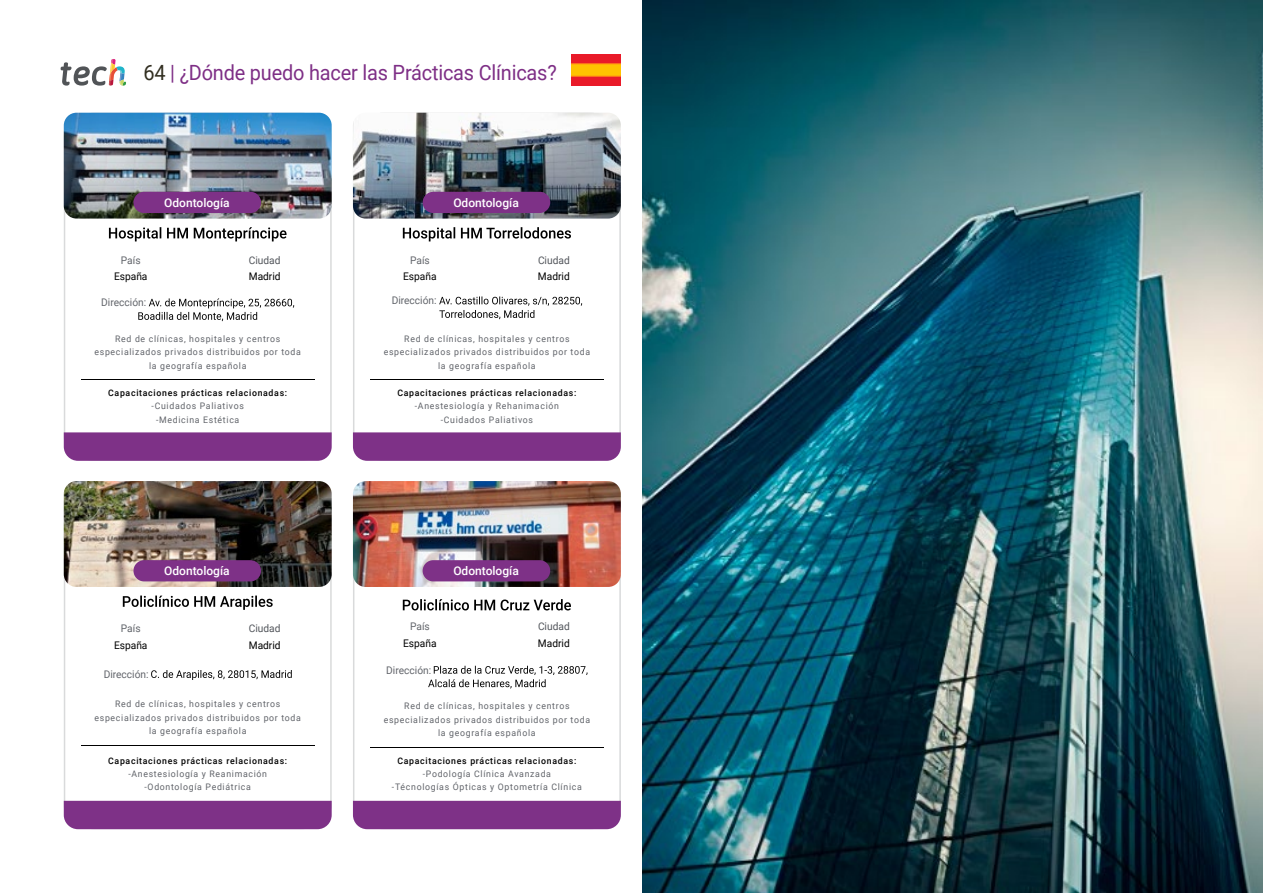
<style>
.page{position:relative;width:1263px;height:893px;background:#fff}
.page>*{position:absolute;margin:0;border:0;box-sizing:border-box;transform-origin:0 0}
.t1{font:21px "Roboto";letter-spacing:-.01em;color:#7e2f86;scale:.95 1}
.t2{font:500 12px "Roboto";color:#fff}
.t3{font:10.5px "Roboto";color:#61646a}
.t4{font:10.5px "Roboto";color:#000}
.t5{font:10.5px "Roboto";color:#52555b}
.t6{font:9px/13.5px "Roboto";letter-spacing:.08em;color:#61646a;text-align:center}
.t7{font:500 9px "Roboto";letter-spacing:.08em;color:#000}
.s1{color:#312e20}
</style>
<div class="page">
<svg style="left:61px;top:59px;width:65px;height:27px"></svg>
<img style="left:642px;top:0;width:621px;height:893px">
<img style="left:571px;top:55px;width:50px;height:30px">
<svg style="left:63px;top:112px;width:269px;height:337px"></svg>
<img style="left:64px;top:113px;width:268px;height:106px">
<div style="left:133px;top:192px;width:128px;height:21px;background:#7e3187;border-radius:11px"></div>
<svg style="left:64px;top:432px;width:268px;height:29px;background:#81378a"></svg>
<hr style="left:81px;top:379px;width:234px;height:1px;background:#000">
<svg style="left:109px;top:227px;width:178px;height:14px"></svg>
<svg style="left:138px;top:298px;width:156px;height:23px"></svg>
<svg style="left:352px;top:112px;width:269px;height:325px"></svg>
<img style="left:353px;top:113px;width:268px;height:106px">
<div style="left:423px;top:192px;width:127px;height:21px;background:#7e3187;border-radius:11px"></div>
<svg style="left:353px;top:432px;width:268px;height:29px;background:#81378a"></svg>
<hr style="left:370px;top:379px;width:234px;height:1px;background:#000">
<svg style="left:403px;top:227px;width:168px;height:14px"></svg>
<svg style="left:439px;top:296px;width:143px;height:23px"></svg>
<svg style="left:63px;top:492px;width:269px;height:338px"></svg>
<img style="left:64px;top:481px;width:268px;height:106px">
<div style="left:133px;top:560px;width:128px;height:21px;background:#7e3187;border-radius:11px"></div>
<div style="left:64px;top:801px;width:268px;height:28px;background:#7e3187"></div>
<hr style="left:81px;top:745px;width:234px;height:1px;background:#000">
<svg style="left:123px;top:596px;width:150px;height:14px"></svg>
<svg style="left:151px;top:670px;width:141px;height:10px"></svg>
<svg style="left:352px;top:505px;width:269px;height:325px"></svg>
<img style="left:353px;top:481px;width:268px;height:106px">
<div style="left:423px;top:560px;width:127px;height:21px;background:#7e3187;border-radius:11px"></div>
<div style="left:353px;top:801px;width:268px;height:28px;background:#7e3187"></div>
<hr style="left:370px;top:747px;width:234px;height:1px;background:#000">
<svg style="left:403px;top:599px;width:168px;height:11px"></svg>
<svg style="left:428px;top:666px;width:159px;height:23px"></svg>
<h1 class="t1" style="left:144px;top:57px;width:436px"><span class="s1">64</span> | ¿Dónde puedo hacer las Prácticas Clínicas?</h1>
<h2 class="t2" style="left:164px;top:194px;width:67px">Odontología</h2>
<h2 class="t2" style="left:453px;top:194px;width:67px">Odontología</h2>
<p class="t3" style="left:121px;top:253px;width:21px">País</p>
<p class="t4" style="left:114px;top:269px;width:35px">España</p>
<p class="t5" style="left:249px;top:253px;width:33px">Ciudad</p>
<p class="t4" style="left:249px;top:269px;width:33px">Madrid</p>
<p class="t3" style="left:410px;top:253px;width:21px">País</p>
<p class="t4" style="left:403px;top:269px;width:35px">España</p>
<p class="t5" style="left:538px;top:253px;width:33px">Ciudad</p>
<p class="t4" style="left:538px;top:269px;width:33px">Madrid</p>
<p class="t3" style="left:101px;top:295px;width:46px">Dirección:</p>
<p class="t6" style="left:95px;top:332px;width:208px">Red de clínicas, hospitales y centros especializados privados distribuidos por toda la geografía española</p>
<p class="t7" style="left:108px;top:387px;width:180px">Capacitaciones prácticas relacionadas:</p>
<p class="t6" style="left:152px;top:399px;width:94px">-Cuidados Paliativos -Medicina Estética</p>
<p class="t3" style="left:392px;top:293px;width:46px">Dirección:</p>
<p class="t6" style="left:384px;top:332px;width:208px">Red de clínicas, hospitales y centros especializados privados distribuidos por toda la geografía española</p>
<p class="t7" style="left:397px;top:387px;width:180px">Capacitaciones prácticas relacionadas:</p>
<p class="t6" style="left:415px;top:399px;width:146px">-Anestesiología y Rehanimación -Cuidados Paliativos</p>
<h2 class="t2" style="left:164px;top:563px;width:67px">Odontología</h2>
<h2 class="t2" style="left:453px;top:563px;width:67px">Odontología</h2>
<p class="t3" style="left:121px;top:621px;width:21px">País</p>
<p class="t4" style="left:114px;top:638px;width:35px">España</p>
<p class="t5" style="left:249px;top:621px;width:33px">Ciudad</p>
<p class="t4" style="left:249px;top:638px;width:33px">Madrid</p>
<p class="t3" style="left:410px;top:619px;width:21px">País</p>
<p class="t4" style="left:403px;top:635px;width:35px">España</p>
<p class="t5" style="left:538px;top:619px;width:33px">Ciudad</p>
<p class="t4" style="left:538px;top:635px;width:33px">Madrid</p>
<p class="t3" style="left:104px;top:667px;width:46px">Dirección:</p>
<p class="t6" style="left:95px;top:697px;width:208px">Red de clínicas, hospitales y centros especializados privados distribuidos por toda la geografía española</p>
<p class="t7" style="left:108px;top:754px;width:180px">Capacitaciones prácticas relacionadas:</p>
<p class="t6" style="left:128px;top:767px;width:140px">-Anestesiología y Reanimación -Odontología Pediátrica</p>
<p class="t3" style="left:386px;top:662px;width:46px">Dirección:</p>
<p class="t6" style="left:384px;top:699px;width:208px">Red de clínicas, hospitales y centros especializados privados distribuidos por toda la geografía española</p>
<p class="t7" style="left:397px;top:754px;width:180px">Capacitaciones prácticas relacionadas:</p>
<p class="t6" style="left:392px;top:767px;width:191px">-Podología Clínica Avanzada<br>-Técnologías Ópticas y Optometría Clínica</p>
</div>
